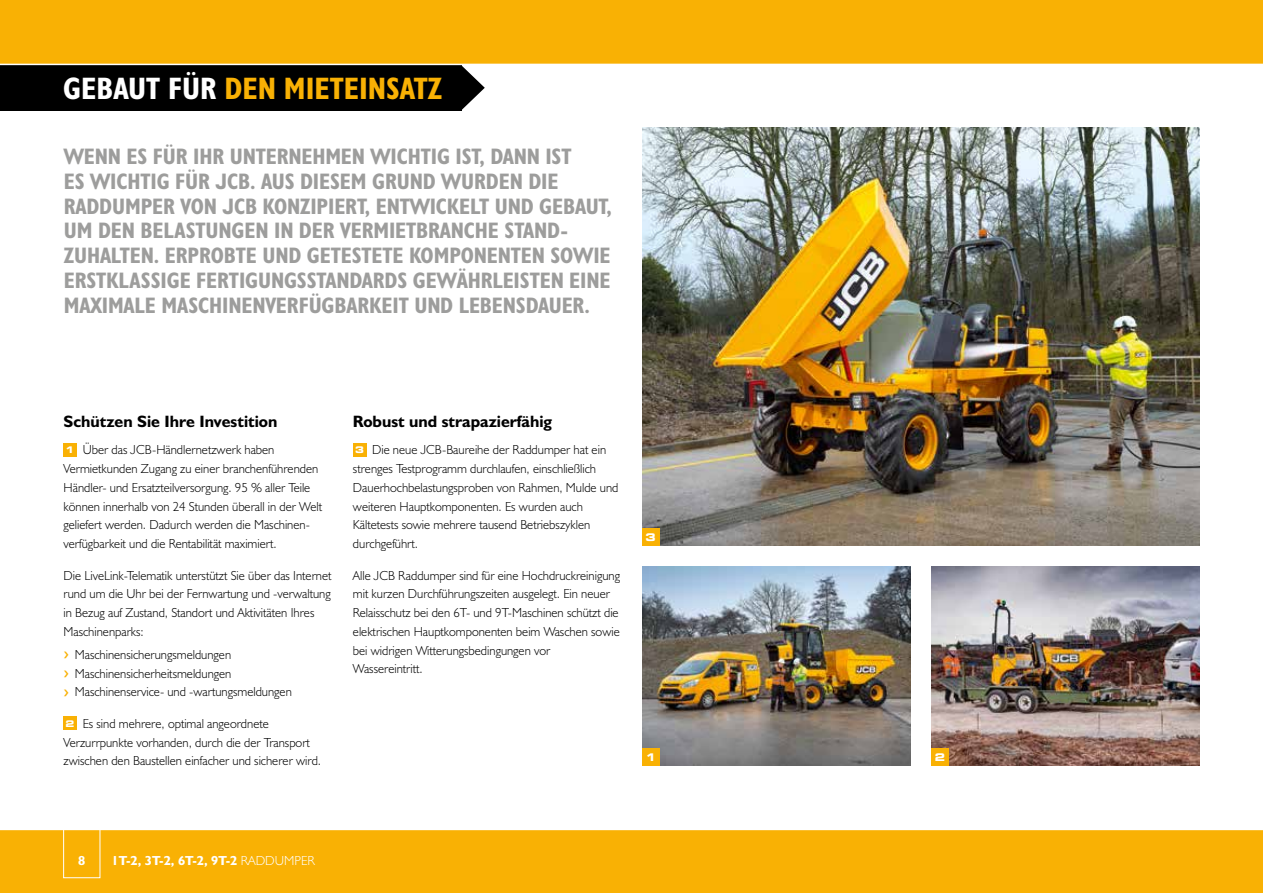
<style>
.page{position:relative;width:1263px;height:893px;background:#fff}
.page>*{position:absolute;margin:0;border:0;box-sizing:border-box;transform-origin:0 0}
.t1{font:700 condensed 31.2px "JCB Euro";color:#f9b104}
.t2{font:700 condensed 22.5px/24.8px "JCB Euro";letter-spacing:-.005em;color:#9d9d9c}
.t3{font:700 16.5px "JCB Euro";color:#000}
.t4{font:300 13.2px/18.8px "JCB Euro";color:#000}
.t5{font:700 13.2px "JCB Euro";color:#fff}
.t6{font:700 expanded 10.5px "Square 721 BT";color:#fff}
.s1{color:#fff}
.s2{font-family:"Square 721 BT";font-weight:700;font-stretch:expanded;font-size:9.15px;color:#fff}
.s3{font-family:"JCB Euro Roman";font-weight:400;font-size:22.2px;color:#f9b104}
.s4{font-weight:300}
</style>
<div class="page">
<img style="left:642px;top:128px;width:557px;height:418px">
<div style="left:0;top:830px;width:1263px;height:63px;background:#f9b104"></div>
<img style="left:931px;top:567px;width:268px;height:198px">
<img style="left:642px;top:567px;width:268px;height:198px">
<svg style="left:461px;top:65px;width:24px;height:45px"></svg>
<div style="left:0;top:54px;width:461px;height:57px;background:#000"></div>
<div style="left:0;top:0;width:1263px;height:64px;background:#f9b104"></div>
<div style="left:353px;top:443px;width:13px;height:13px;background:#f9b104"></div>
<div style="left:64px;top:443px;width:13px;height:13px;background:#f9b104"></div>
<div style="left:64px;top:717px;width:13px;height:13px;background:#f9b104"></div>
<div style="left:642px;top:529px;width:17px;height:17px;background:#f9b104"></div>
<div style="left:931px;top:748px;width:18px;height:17px;background:#f9b104"></div>
<div style="left:642px;top:748px;width:17px;height:17px;background:#f9b104"></div>
<hr style="left:0;top:64px;width:1263px;height:1px;background:#fff">
<div style="left:63px;top:819px;width:37px;height:59px;border:1px solid #fff"></div>
<hr style="left:0;top:829px;width:1263px;height:1px;background:#fff">
<h1 class="t1" style="left:63px;top:69px;width:380px"><span class="s1">GEBAUT FÜR</span> DEN MIETEINSATZ</h1>
<p class="t2" style="left:64px;top:144px;width:549px">WENN ES FÜR IHR UNTERNEHMEN WICHTIG IST, DANN IST<br>ES WICHTIG FÜR JCB. AUS DIESEM GRUND WURDEN DIE RADDUMPER VON JCB KONZIPIERT, ENTWICKELT UND GEBAUT, UM DEN BELASTUNGEN IN DER VERMIETBRANCHE STAND-ZUHALTEN. ERPROBTE UND GETESTETE KOMPONENTEN SOWIE ERSTKLASSIGE FERTIGUNGSSTANDARDS GEWÄHRLEISTEN EINE MAXIMALE MASCHINENVERFÜGBARKEIT UND LEBENSDAUER.</p>
<p class="t3" style="left:64px;top:411px;width:215px">Schützen Sie Ihre Investition</p>
<p class="t4" style="left:64px;top:440px;width:260px"><span class="s2">1</span> Über das JCB-Händlernetzwerk haben Vermietkunden Zugang zu einer branchenführenden Händler‑ und Ersatzteilversorgung. 95 % aller Teile können innerhalb von 24 Stunden überall in der Welt geliefert werden. Dadurch werden die Maschinen&shy;verfügbarkeit und die Rentabilität maximiert.</p>
<p class="t4" style="left:64px;top:565px;width:269px">Die LiveLink-Telematik unterstützt Sie über das Internet rund um die Uhr bei der Fernwartung und ‑verwaltung in Bezug auf Zustand, Standort und Aktivitäten Ihres Maschinenparks:</p>
<p class="t4" style="left:64px;top:645px;width:230px"><span class="s3">›</span> Maschinensicherungsmeldungen<br><span class="s3">›</span> Maschinensicherheitsmeldungen<br><span class="s3">›</span> Maschinenservice‑ und ‑wartungsmeldungen</p>
<p class="t4" style="left:64px;top:714px;width:259px"><span class="s2">2</span> Es sind mehrere, optimal angeordnete<br>Verzurrpunkte vorhanden, durch die der Transport zwischen den Baustellen einfacher und sicherer wird.</p>
<p class="t3" style="left:353px;top:411px;width:201px">Robust und strapazierfähig</p>
<p class="t4" style="left:353px;top:440px;width:267px"><span class="s2">3</span> Die neue JCB‑Baureihe der Raddumper hat ein strenges Testprogramm durchlaufen, einschließlich Dauerhochbelastungsproben von Rahmen, Mulde und weiteren Hauptkomponenten. Es wurden auch Kältetests sowie mehrere tausend Betriebszyklen durchgeführt.</p>
<p class="t4" style="left:353px;top:565px;width:269px">Alle JCB Raddumper sind für eine Hochdruckreinigung mit kurzen Durchführungszeiten ausgelegt. Ein neuer Relaisschutz bei den 6T‑ und 9T‑Maschinen schützt die elektrischen Hauptkomponenten beim Waschen sowie bei widrigen Witterungsbedingungen vor Wassereintritt.</p>
<p class="t6" style="left:645px;top:531px;width:12px">3</p>
<p class="t6" style="left:646px;top:751px;width:12px">1</p>
<p class="t6" style="left:935px;top:751px;width:12px">2</p>
<p class="t5" style="left:78px;top:852px;width:9px">8</p>
<p class="t5" style="left:112px;top:852px;width:205px">1T‑2, 3T‑2, 6T‑2, 9T‑2 <span class="s4">RADDUMPER</span></p>
</div>
